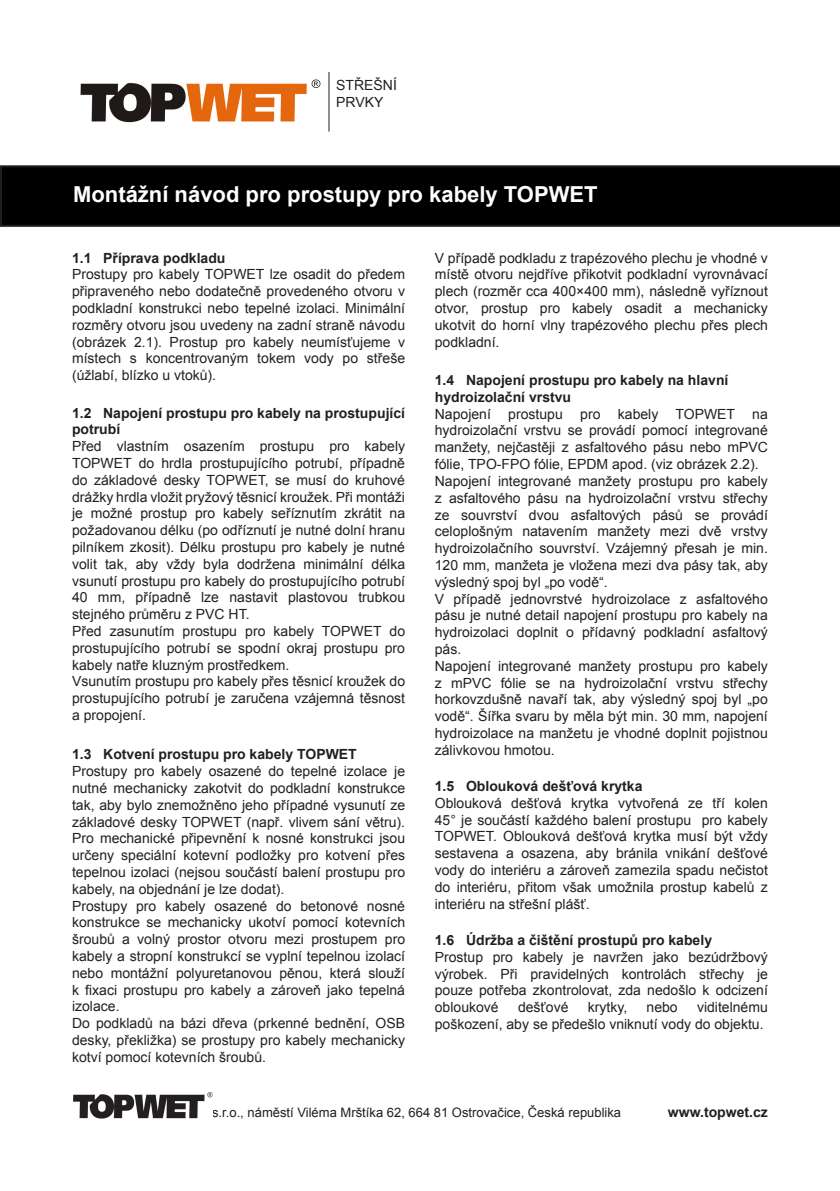
<style>
.page{position:relative;width:840px;height:1191px;background:#fff}
.page>*{position:absolute;margin:0;border:0;box-sizing:border-box;transform-origin:0 0}
.t1{font:700 22px "Arial";color:#fff}
.t2{font:14px/16.8px "Arial";color:#231f20}
.t3{font:700 14px/16.8px "Arial";color:#231f20}
.t4{font:13px "Arial";color:#231f20}
</style>
<div class="page">
<img style="left:80px;top:79px;width:241px;height:44px">
<hr style="left:328px;top:72px;width:1px;height:60px;background:#231f20">
<svg style="left:0;top:165px;width:839px;height:62px;background:#040303"></svg>
<img style="left:73px;top:1092px;width:140px;height:26px">
<p class="t2" style="left:336px;top:77px;width:62px">STŘEŠNÍ<br>PRVKY</p>
<h1 class="t1" style="left:73px;top:180px;width:525px">Montážní návod pro prostupy pro kabely TOPWET</h1>
<p class="t3" style="left:72px;top:250px;width:155px">1.1 Příprava podkladu</p>
<p class="t2" style="left:72px;top:266px;width:334px;text-align:justify">Prostupy pro kabely TOPWET lze osadit do předem připraveného nebo dodatečně provedeného otvoru v podkladní konstrukci nebo tepelné izolaci. Minimální rozměry otvoru jsou uvedeny na zadní straně návodu (obrázek 2.1). Prostup pro kabely neumísťujeme v místech s koncentrovaným tokem vody po střeše (úžlabí, blízko u vtoků).</p>
<p class="t3" style="left:72px;top:404px;width:334px">1.2 Napojení prostupu pro kabely na prostupující potrubí</p>
<p class="t2" style="left:72px;top:438px;width:334px">Před vlastním osazením prostupu pro kabely TOPWET do hrdla prostupujícího potrubí, případně do základové desky TOPWET, se musí do kruhové drážky hrdla vložit pryžový těsnicí kroužek. Při montáži je možné prostup pro kabely seříznutím zkrátit na požadovanou délku (po odříznutí je nutné dolní hranu pilníkem zkosit). Délku prostupu pro kabely je nutné volit tak, aby vždy byla dodržena minimální délka vsunutí prostupu pro kabely do prostupujícího potrubí 40 mm, případně lze nastavit plastovou trubkou stejného průměru z PVC HT.<br>Před zasunutím prostupu pro kabely TOPWET do prostupujícího potrubí se spodní okraj prostupu pro kabely natře kluzným prostředkem.<br>Vsunutím prostupu pro kabely přes těsnicí kroužek do prostupujícího potrubí je zaručena vzájemná těsnost a propojení.</p>
<p class="t3" style="left:72px;top:746px;width:286px">1.3 Kotvení prostupu pro kabely TOPWET</p>
<p class="t2" style="left:72px;top:763px;width:334px">Prostupy pro kabely osazené do tepelné izolace je nutné mechanicky zakotvit do podkladní konstrukce tak, aby bylo znemožněno jeho případné vysunutí ze základové desky TOPWET (např. vlivem sání větru).<br>Pro mechanické připevnění k nosné konstrukci jsou určeny speciální kotevní podložky pro kotvení přes tepelnou izolaci (nejsou součástí balení prostupu pro kabely, na objednání je lze dodat).<br>Prostupy pro kabely osazené do betonové nosné konstrukce se mechanicky ukotví pomocí kotevních šroubů a volný prostor otvoru mezi prostupem pro kabely a stropní konstrukcí se vyplní tepelnou izolací nebo montážní polyuretanovou pěnou, která slouží k fixaci prostupu pro kabely a zároveň jako tepelná izolace.<br>Do podkladů na bázi dřeva (prkenné bednění, OSB desky, překližka) se prostupy pro kabely mechanicky kotví pomocí kotevních šroubů.</p>
<p class="t2" style="left:434px;top:249px;width:334px;text-align:justify">V případě podkladu z trapézového plechu je vhodné v místě otvoru nejdříve přikotvit podkladní vyrovnávací plech (rozměr cca 400×400 mm), následně vyříznout otvor, prostup pro kabely osadit a mechanicky ukotvit do horní vlny trapézového plechu přes plech podkladní.</p>
<p class="t3" style="left:434px;top:372px;width:295px">1.4 Napojení prostupu pro kabely na hlavní hydroizolační vrstvu</p>
<p class="t2" style="left:434px;top:405px;width:334px">Napojení prostupu pro kabely TOPWET na hydroizolační vrstvu se provádí pomocí integrované manžety, nejčastěji z asfaltového pásu nebo mPVC fólie, TPO-FPO fólie, EPDM apod. (viz obrázek 2.2).<br>Napojení integrované manžety prostupu pro kabely z asfaltového pásu na hydroizolační vrstvu střechy ze souvrství dvou asfaltových pásů se provádí celoplošným natavením manžety mezi dvě vrstvy hydroizolačního souvrství. Vzájemný přesah je min.<br>120 mm, manžeta je vložena mezi dva pásy tak, aby výsledný spoj byl „po vodě“.<br>V případě jednovrstvé hydroizolace z asfaltového pásu je nutné detail napojení prostupu pro kabely na hydroizolaci doplnit o přídavný podkladní asfaltový pás.<br>Napojení integrované manžety prostupu pro kabely z mPVC fólie se na hydroizolační vrstvu střechy horkovzdušně navaří tak, aby výsledný spoj byl „po vodě“. Šířka svaru by měla být min. 30 mm, napojení hydroizolace na manžetu je vhodné doplnit pojistnou zálivkovou hmotou.</p>
<p class="t3" style="left:434px;top:778px;width:209px">1.5 Oblouková dešťová krytka</p>
<p class="t2" style="left:434px;top:794px;width:334px;text-align:justify">Oblouková dešťová krytka vytvořená ze tří kolen 45° je součástí každého balení prostupu pro kabely TOPWET. Oblouková dešťová krytka musí být vždy sestavena a osazena, aby bránila vnikání dešťové vody do interiéru a zároveň zamezila spadu nečistot do interiéru, přitom však umožnila prostup kabelů z interiéru na střešní plášť.</p>
<p class="t3" style="left:434px;top:932px;width:278px">1.6 Údržba a čištění prostupů pro kabely</p>
<p class="t2" style="left:434px;top:948px;width:334px;text-align:justify">Prostup pro kabely je navržen jako bezúdržbový výrobek. Při pravidelných kontrolách střechy je pouze potřeba zkontrolovat, zda nedošlo k odcizení obloukové</p>
<p class="t2" style="left:434px;top:999px;width:334px;text-indent:262px">viditelnému poškození, aby se předešlo vniknutí vody do objektu.</p>
<p class="t2" style="left:517px;top:999px;width:52px">dešťové</p>
<p class="t2" style="left:587px;top:999px;width:41px">krytky,</p>
<p class="t2" style="left:646px;top:999px;width:33px">nebo</p>
<p class="t4" style="left:212px;top:1103px;width:410px">s.r.o., náměstí Viléma Mrštíka 62, 664 81 Ostrovačice, Česká republika</p>
<p class="t3" style="left:667px;top:1103px;width:101px">www.topwet.cz</p>
</div>
